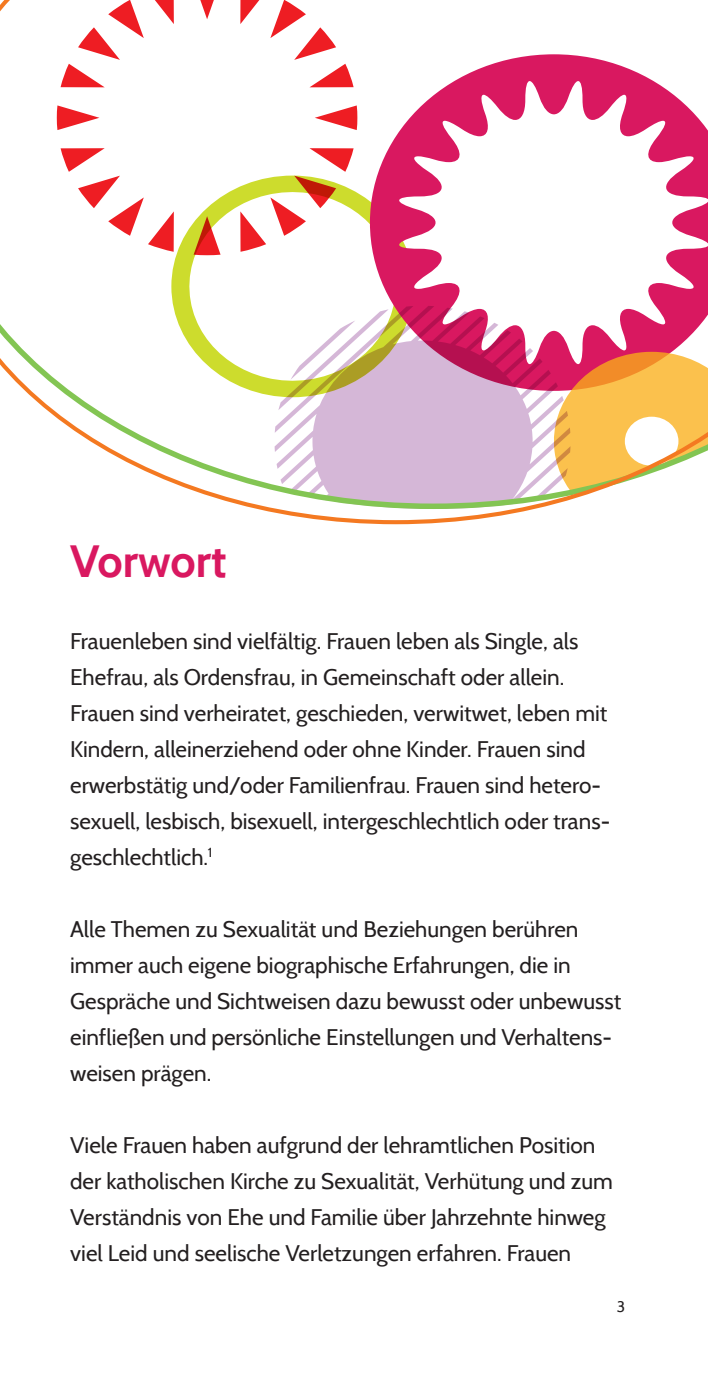
<style>
.page{position:relative;width:708px;height:1378px;background:#fff}
.page>*{position:absolute;margin:0;border:0;box-sizing:border-box;transform-origin:0 0}
.t1{font:700 45px "Cabin";color:#d91860}
.t2{font:22.5px/36px "Cabin";color:#231f20}
.t3{font:15.3px "Cabin";color:#231f20}
</style>
<div class="page">
<svg style="left:0;top:0;width:708px;height:524px"></svg>
<h1 class="t1" style="left:70px;top:533px;width:158px">Vorwort</h1>
<p class="t2" style="left:70px;top:622px;width:542px">Frauenleben sind vielfältig. Frauen leben als Single, als Ehefrau, als Ordensfrau, in Gemeinschaft oder allein.<br>Frauen sind verheiratet, geschieden, verwitwet, leben mit Kindern, alleinerziehend oder ohne Kinder. Frauen sind erwerbstätig und/oder Familienfrau. Frauen sind hetero&shy;sexuell, lesbisch, bisexuell, intergeschlechtlich oder trans&shy;geschlechtlich.<sup>1</sup></p>
<p class="t2" style="left:70px;top:910px;width:553px">Alle Themen zu Sexualität und Beziehungen berühren immer auch eigene biographische Erfahrungen, die in Gespräche und Sichtweisen dazu bewusst oder unbewusst einfließen und persönliche Einstellungen und Verhaltens&shy;weisen prägen.</p>
<p class="t2" style="left:70px;top:1126px;width:544px">Viele Frauen haben aufgrund der lehramtlichen Position der katholischen Kirche zu Sexualität, Verhütung und zum Verständnis von Ehe und Familie über Jahrzehnte hinweg viel Leid und seelische Verletzungen erfahren. Frauen</p>
<p class="t3" style="left:617px;top:1296px;width:10px">3</p>
</div>
